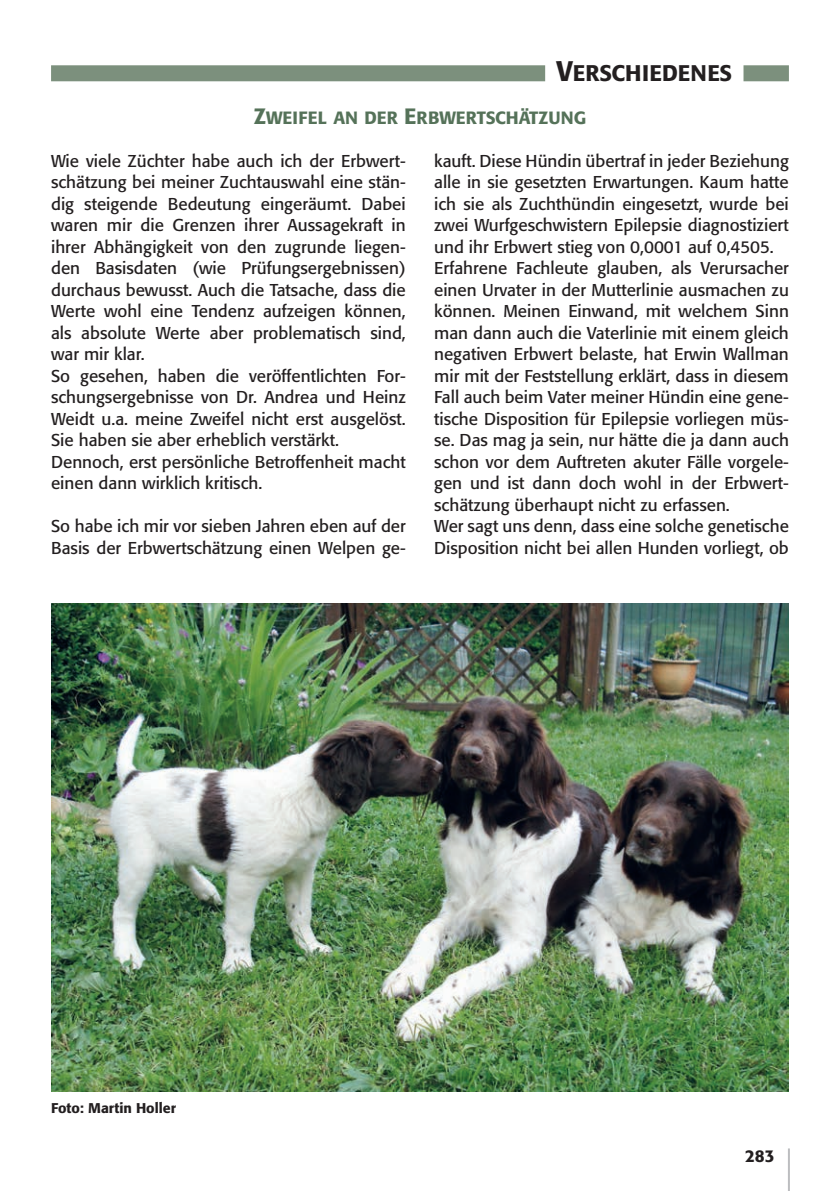
<style>
.page{position:relative;width:840px;height:1191px;background:#fff}
.page>*{position:absolute;margin:0;border:0;box-sizing:border-box;transform-origin:0 0}
.t1{font:22.4px "Formata Medium SC800";color:#231f20}
.t2{font:17.6px "Formata Medium SC800";color:#557259}
.t3{font:17px/21.6px "Formata";color:#231f20}
.t4{font:500 17px "Formata";color:#231f20}
.t5{font:500 14px "Formata";color:#231f20}
.s1{font-size:28px}
.s2{font-size:22px}
</style>
<div class="page">
<hr style="left:787px;top:1148px;width:2px;height:43px;background:#bcbdc0">
<div style="left:51px;top:65px;width:737px;height:16px;background:#7c907d"></div>
<div style="left:545px;top:64px;width:198px;height:18px;background:#fff"></div>
<img style="left:51px;top:603px;width:737px;height:488px">
<h1 class="t1" style="left:556px;top:60px;width:177px"><span class="s1">V</span>ERSCHIEDENES</h1>
<p class="t2" style="left:253px;top:107px;width:334px"><span class="s2">Z</span>WEIFEL AN DER <span class="s2">E</span>RBWERTSCHÄTZUNG</p>
<p class="t3" style="left:51px;top:150px;width:356px">Wie viele Züchter habe auch ich der Erbwert&shy;schätzung bei meiner Zuchtauswahl eine stän&shy;dig steigende Bedeutung eingeräumt. Dabei waren mir die Grenzen ihrer Aussagekraft in ihrer Abhängigkeit von den zugrunde liegen&shy;den Basisdaten (wie Prüfungsergebnissen) durchaus bewusst. Auch die Tatsache, dass die Werte wohl eine Tendenz aufzeigen können, als absolute Werte aber problematisch sind, war mir klar.<br>So gesehen, haben die veröffentlichten For&shy;schungsergebnisse von Dr. Andrea und Heinz Weidt u.a. meine Zweifel nicht erst ausgelöst.<br>Sie haben sie aber erheblich verstärkt.<br>Dennoch, erst persönliche Betroffenheit macht einen dann wirklich kritisch.</p>
<p class="t3" style="left:51px;top:515px;width:356px">So habe ich mir vor sieben Jahren eben auf der<br>Basis der Erbwertschätzung einen Welpen ge-</p>
<p class="t3" style="left:434px;top:150px;width:356px">kauft. Diese Hündin übertraf in jeder Beziehung alle in sie gesetzten Erwartungen. Kaum hatte ich sie als Zuchthündin eingesetzt, wurde bei zwei Wurfgeschwistern Epilepsie diagnostiziert und ihr Erbwert stieg von 0,0001 auf 0,4505.<br>Erfahrene Fachleute glauben, als Verursacher einen Urvater in der Mutterlinie ausmachen zu können. Meinen Einwand, mit welchem Sinn man dann auch die Vaterlinie mit einem gleich negativen Erbwert belaste, hat Erwin Wallman mir mit der Feststellung erklärt, dass in diesem Fall auch beim Vater meiner Hündin eine gene&shy;tische Disposition für Epilepsie vorliegen müs&shy;se. Das mag ja sein, nur hätte die ja dann auch schon vor dem Auftreten akuter Fälle vorgele&shy;gen und ist dann doch wohl in der Erbwert&shy;schätzung überhaupt nicht zu erfassen.<br>Wer sagt uns denn, dass eine solche genetische Disposition nicht bei allen Hunden vorliegt, ob</p>
<p class="t5" style="left:51px;top:1099px;width:126px">Foto: Martin Holler</p>
<p class="t4" style="left:744px;top:1145px;width:31px">283</p>
</div>
